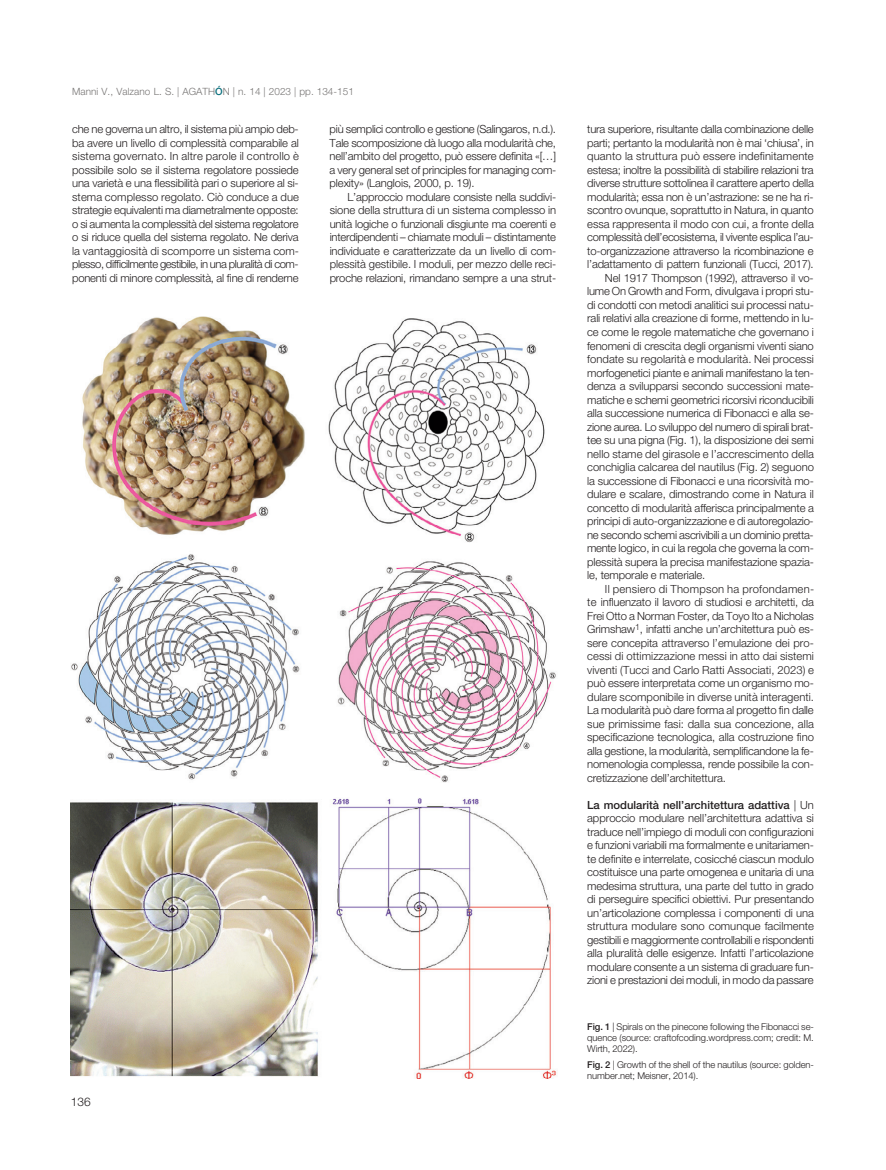
<style>
.page{position:relative;width:886px;height:1170px;background:#fff}
.page>*{position:absolute;margin:0;border:0;box-sizing:border-box;transform-origin:0 0}
.t1{font:300 11.88px "Helvetica Neue LT Std";color:#231f20}
.t2{font:300 11.25px/13.5px "Helvetica Neue LT Std";letter-spacing:-.01em;color:#231f20;text-align:justify}
.t3{font:300 11.25px "Helvetica Neue LT Std";letter-spacing:.01em;color:#231f20}
.t4{font:300 11.25px "Helvetica Neue LT Std";letter-spacing:.02em;color:#231f20}
.t5{font:300 10px "Helvetica Neue LT Std";color:#777574}
.t6{font:300 9.38px/11.2px "Helvetica Neue LT Std";letter-spacing:-.01em;color:#231f20;text-align:justify}
.s1{font-weight:500;color:#096e7c}
.s2{font-weight:500}
</style>
<div class="page">
<img style="left:71px;top:316px;width:485px;height:466px">
<img style="left:71px;top:798px;width:486px;height:280px">
<p class="t5" style="left:72px;top:88px;width:283px">Manni V., Valzano L. S. | AGATH<span class="s1">Ó</span>N | n. 14 | 2023 | pp. 134-151</p>
<p class="t2" style="left:72px;top:124px;width:228px">che ne governa un altro, il sistema più ampio deb&shy;ba avere un livello di complessità comparabile al sistema governato. In altre parole il controllo è possibile solo se il sistema regolatore possiede una varietà e una flessibilità pari o superiore al si&shy;stema complesso regolato. Ciò conduce a due strategie equivalenti ma diametralmente opposte: o si aumenta la complessità del sistema regolatore o si riduce quella del sistema regolato. Ne deriva la vantaggiosità di scomporre un sistema com&shy;plesso, difficilmente gestibile, in una pluralità di com&shy;ponenti di minore complessità, al fine di renderne</p>
<p class="t2" style="left:330px;top:124px;width:228px">più semplici controllo e gestione (Salingaros, n.d.).<br>Tale scomposizione dà luogo alla modularità che, nell’ambito del progetto, può essere definita «[…] a very general set of principles for managing com&shy;plexity» (Langlois, 2000, p. 19).</p>
<p class="t2" style="left:330px;top:191px;width:228px;text-indent:18px">L’approccio modulare consiste nella suddivi&shy;sione della struttura di un sistema complesso in unità logiche o funzionali disgiunte ma coerenti e interdipendenti – chiamate moduli – distintamente individuate e caratterizzate da un livello di com&shy;plessità gestibile. I moduli, per mezzo delle reci&shy;proche relazioni, rimandano sempre a una strut-</p>
<p class="t1" style="left:71px;top:1097px;width:21px">136</p>
<p class="t2" style="left:587px;top:124px;width:228px">tura superiore, risultante dalla combinazione delle</p>
<p class="t2" style="left:587px;top:137px;width:228px">parti; pertanto la modularità non è mai ‘chiusa’, in</p>
<p class="t3" style="left:587px;top:152px;width:228px">quanto la struttura può essere indefinitamente</p>
<p class="t2" style="left:587px;top:164px;width:228px">estesa; inoltre la possibilità di stabilire relazioni tra</p>
<p class="t2" style="left:587px;top:178px;width:228px">diverse strutture sottolinea il carattere aperto della</p>
<p class="t2" style="left:587px;top:191px;width:228px">modularità; essa non è un’astrazione: se ne ha ri-</p>
<p class="t2" style="left:587px;top:205px;width:228px">scontro ovunque, soprattutto in Natura, in quanto</p>
<p class="t2" style="left:587px;top:218px;width:228px">essa rappresenta il modo con cui, a fronte della</p>
<p class="t2" style="left:587px;top:232px;width:228px">complessità dell’ecosistema, il vivente esplica l’au-</p>
<p class="t2" style="left:587px;top:245px;width:228px">to-organizzazione attraverso la ricombinazione e</p>
<p class="t2" style="left:587px;top:259px;width:228px">l’adattamento di pattern funzionali (Tucci, 2017).</p>
<p class="t2" style="left:605px;top:272px;width:210px">Nel 1917 Thompson (1992), attraverso il vo-</p>
<p class="t2" style="left:587px;top:286px;width:228px">lume On Growth and Form, divulgava i propri stu-</p>
<p class="t2" style="left:587px;top:299px;width:228px">di condotti con metodi analitici sui processi natu-</p>
<p class="t2" style="left:587px;top:313px;width:228px">rali relativi alla creazione di forme, mettendo in lu-</p>
<p class="t2" style="left:587px;top:326px;width:228px">ce come le regole matematiche che governano i</p>
<p class="t2" style="left:587px;top:340px;width:228px">fenomeni di crescita degli organismi viventi siano</p>
<p class="t2" style="left:587px;top:353px;width:228px">fondate su regolarità e modularità. Nei processi</p>
<p class="t2" style="left:587px;top:367px;width:228px">morfogenetici piante e animali manifestano la ten-</p>
<p class="t2" style="left:587px;top:380px;width:228px">denza a svilupparsi secondo successioni mate-</p>
<p class="t2" style="left:587px;top:394px;width:228px">matiche e schemi geometrici ricorsivi riconducibili</p>
<p class="t2" style="left:587px;top:407px;width:228px">alla successione numerica di Fibonacci e alla se-</p>
<p class="t2" style="left:587px;top:421px;width:228px">zione aurea. Lo sviluppo del numero di spirali brat-</p>
<p class="t2" style="left:587px;top:434px;width:228px">tee su una pigna (Fig. 1), la disposizione dei semi</p>
<p class="t2" style="left:587px;top:448px;width:228px">nello stame del girasole e l’accrescimento della</p>
<p class="t2" style="left:587px;top:461px;width:228px">conchiglia calcarea del nautilus (Fig. 2) seguono</p>
<p class="t2" style="left:587px;top:475px;width:228px">la successione di Fibonacci e una ricorsività mo-</p>
<p class="t2" style="left:587px;top:488px;width:228px">dulare e scalare, dimostrando come in Natura il</p>
<p class="t2" style="left:587px;top:502px;width:228px">concetto di modularità afferisca principalmente a</p>
<p class="t2" style="left:587px;top:515px;width:228px">principi di auto-organizzazione e di autoregolazio-</p>
<p class="t2" style="left:587px;top:529px;width:228px">ne secondo schemi ascrivibili a un dominio pretta-</p>
<p class="t2" style="left:587px;top:542px;width:228px">mente logico, in cui la regola che governa la com-</p>
<p class="t2" style="left:587px;top:556px;width:228px">plessità supera la precisa manifestazione spazia-</p>
<p class="t2" style="left:587px;top:569px;width:120px">le, temporale e materiale.</p>
<p class="t4" style="left:605px;top:584px;width:211px">Il pensiero di Thompson ha profondamen-</p>
<p class="t2" style="left:587px;top:596px;width:228px">te influenzato il lavoro di studiosi e architetti, da</p>
<p class="t2" style="left:587px;top:610px;width:228px">Frei Otto a Norman Foster, da Toyo Ito a Nicholas</p>
<p class="t2" style="left:587px;top:623px;width:228px">Grimshaw<sup>1</sup>, infatti anche un’architettura può es-</p>
<p class="t2" style="left:587px;top:637px;width:228px">sere concepita attraverso l’emulazione dei pro-</p>
<p class="t2" style="left:587px;top:650px;width:228px">cessi di ottimizzazione messi in atto dai sistemi</p>
<p class="t2" style="left:587px;top:664px;width:228px">viventi (Tucci and Carlo Ratti Associati, 2023) e</p>
<p class="t2" style="left:587px;top:677px;width:228px">può essere interpretata come un organismo mo-</p>
<p class="t2" style="left:587px;top:691px;width:228px">dulare scomponibile in diverse unità interagenti.</p>
<p class="t2" style="left:587px;top:704px;width:228px">La modularità può dare forma al progetto fin dalle</p>
<p class="t2" style="left:587px;top:718px;width:228px">sue primissime fasi: dalla sua concezione, alla</p>
<p class="t2" style="left:587px;top:731px;width:228px">specificazione tecnologica, alla costruzione fino</p>
<p class="t2" style="left:587px;top:745px;width:228px">alla gestione, la modularità, semplificandone la fe-</p>
<p class="t2" style="left:587px;top:758px;width:228px">nomenologia complessa, rende possibile la con-</p>
<p class="t2" style="left:587px;top:772px;width:140px">cretizzazione dell’architettura.</p>
<p class="t2" style="left:587px;top:799px;width:228px"><span class="s2">La modularità nell’architettura adattiva</span> | Un approccio modulare nell’architettura adattiva si traduce nell’impiego di moduli con configurazioni e funzioni variabili ma formalmente e unitariamen&shy;te definite e interrelate, cosicché ciascun modulo costituisce una parte omogenea e unitaria di una medesima struttura, una parte del tutto in grado di perseguire specifici obiettivi. Pur presentando un’articolazione complessa i componenti di una struttura modulare sono comunque facilmente gestibili e maggiormente controllabili e rispondenti alla pluralità delle esigenze. Infatti l’articolazione modulare consente a un sistema di graduare fun&shy;zioni e prestazioni dei moduli, in modo da passare</p>
<p class="t6" style="left:587px;top:1021px;width:228px"><span class="s2">Fig. 1</span> | Spirals on the pinecone following the Fibonacci se&shy;quence (source: craftofcoding.wordpress.com; credit: M.<br>Wirth, 2022).</p>
<p class="t6" style="left:587px;top:1059px;width:228px"><span class="s2">Fig. 2</span> | Growth of the shell of the nautilus (source: golden&shy;number.net; Meisner, 2014).</p>
</div>
